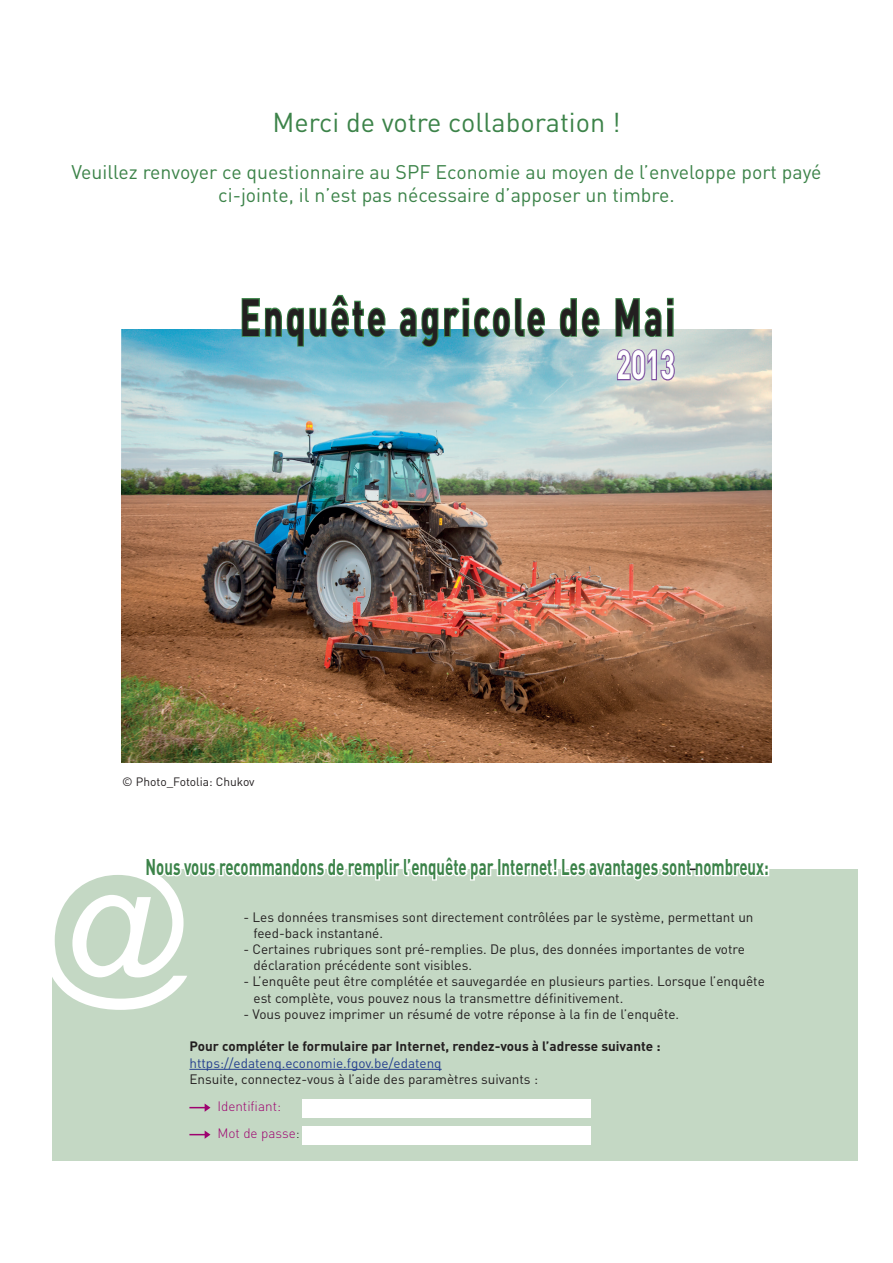
<style>
.page{position:relative;width:893px;height:1263px;background:#fff}
.page>*{position:absolute;margin:0;border:0;box-sizing:border-box;transform-origin:0 0}
.t1{font:155.4px "Arial";color:#fff}
.t2{font:700 51.45px "DIN Pro";letter-spacing:.08em;color:#231f20;scale:.67 1}
.t3{font:700 40.2px "DIN Pro";color:#fff;scale:.67 1}
.t4{font:27px "DIN Pro";color:#3c8349}
.t5{font:700 22.5px "DIN Pro";color:#3c8349;scale:.67 1}
.t6{font:19.5px/23.4px "DIN Pro";color:#3c8349;text-align:center}
.t7{font:13.5px/16.2px "DIN Pro";color:#231f20}
.t8{font:700 13.5px "DIN Pro";color:#231f20}
.t9{font:13.5px "DIN Pro";color:#253f8e}
.t10{font:300 13.5px/27px "DIN Pro";color:#9e026f}
.t11{font:12px "DIN Pro";color:#231f20}
.s1{color:#231f20}
</style>
<div class="page">
<img style="left:122px;top:329px;width:649px;height:433px">
<svg style="left:241px;top:294px;width:146px;height:54px"></svg>
<svg style="left:399px;top:297px;width:147px;height:51px"></svg>
<svg style="left:558px;top:298px;width:43px;height:40px"></svg>
<svg style="left:614px;top:297px;width:61px;height:41px"></svg>
<svg style="left:615px;top:348px;width:61px;height:34px;background:#b0a3c0"></svg>
<div style="left:52px;top:869px;width:806px;height:292px;background:#c4d8c4"></div>
<hr style="left:189px;top:1069px;width:253px;height:1px;background:#253f8e">
<svg style="left:189px;top:1103px;width:21px;height:9px"></svg>
<svg style="left:189px;top:1130px;width:21px;height:9px"></svg>
<div style="left:302px;top:1099px;width:289px;height:18px;background:#fff"></div>
<div style="left:302px;top:1126px;width:289px;height:18px;background:#fff"></div>
<svg style="left:52px;top:869px;width:42px;height:41px"></svg>
<svg style="left:145px;top:868px;width:624px;height:13px"></svg>
<h3 class="t4" style="left:272px;top:104px;width:350px">Merci de votre collaboration !</h3>
<h3 class="t6" style="left:71px;top:159px;width:752px">Veuillez renvoyer ce questionnaire au SPF Economie au moyen de l’enveloppe port payé ci-jointe, il n’est pas nécessaire d’apposer un timbre.</h3>
<h2 class="t2" style="left:240px;top:282px;width:651px">Enquête agricole de Mai</h2>
<h3 class="t3" style="left:616px;top:337px;width:89px">2013</h3>
<p class="t11" style="left:122px;top:774px;width:134px">© Photo_Fotolia: Chukov</p>
<h3 class="t5" style="left:146px;top:851px;width:931px">Nous vous recommandons de remplir l’enquête par Internet! Les avantages sont nombreux:</h3>
<h1 class="t1" style="left:35px;top:821px;width:159px">@</h1>
<p class="t7" style="left:253px;top:908px;width:501px;text-indent:-10px">- Les données transmises sont directement contrôlées par le système, permettant un feed-back instantané.</p>
<p class="t7" style="left:253px;top:940px;width:493px;text-indent:-10px">- Certaines rubriques sont pré-remplies. De plus, des données importantes de votre déclaration précédente sont visibles.</p>
<p class="t7" style="left:253px;top:973px;width:513px;text-indent:-10px">- L’enquête peut être complétée et sauvegardée en plusieurs parties. Lorsque l’enquête est complète, vous pouvez nous la transmettre définitivement.</p>
<p class="t7" style="left:243px;top:1005px;width:437px">- Vous pouvez imprimer un résumé de votre réponse à la fin de l’enquête.</p>
<p class="t8" style="left:189px;top:1037px;width:473px">Pour compléter le formulaire par Internet, rendez-vous à l’adresse suivante :</p>
<p class="t9" style="left:189px;top:1053px;width:254px">https://edatenq.economie.fgov.be/edatenq</p>
<p class="t7" style="left:189px;top:1070px;width:350px">Ensuite, connectez-vous à l’aide des paramètres suivants :</p>
<p class="t10" style="left:217px;top:1092px;width:84px">Identifiant:<br>Mot de passe<span class="s1">:</span></p>
</div>
